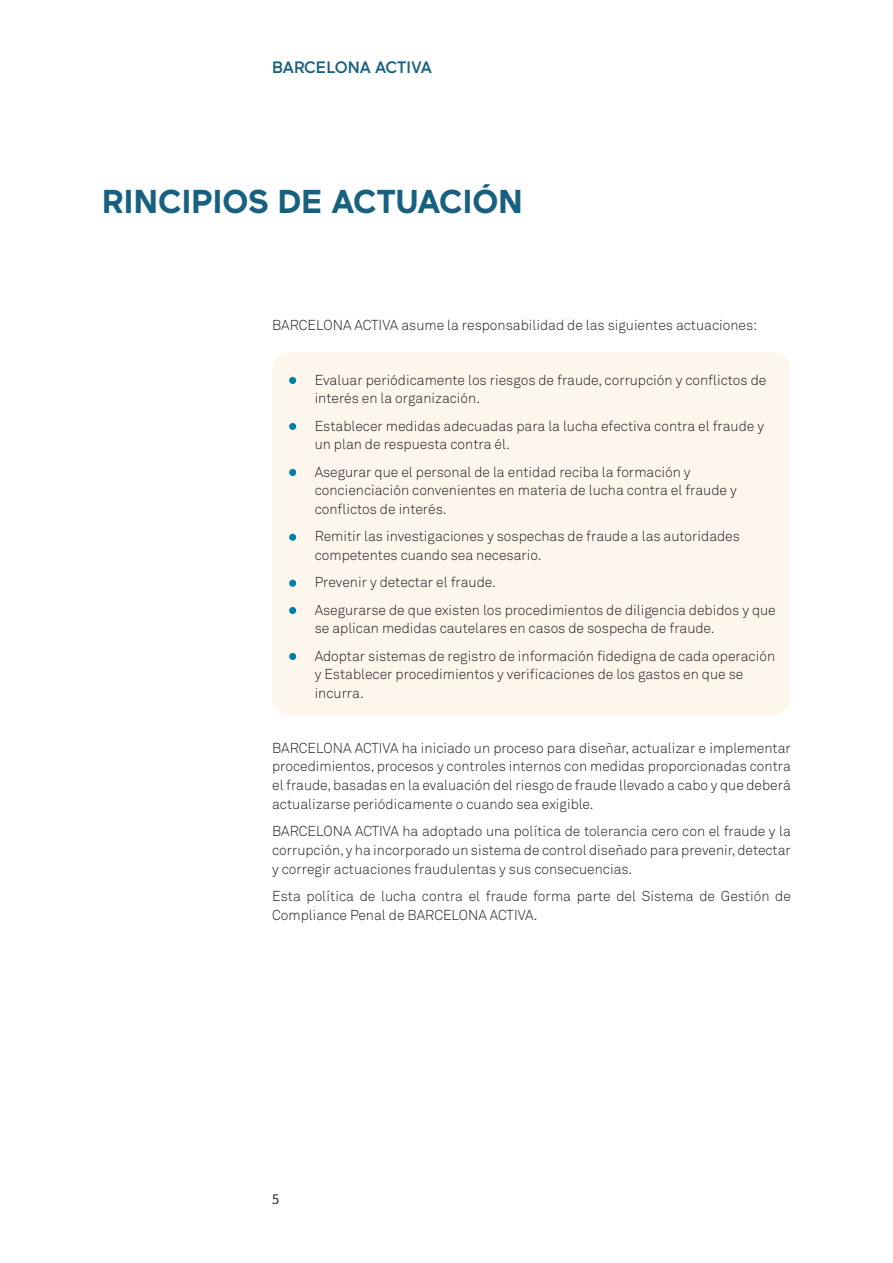
<style>
.page{position:relative;width:893px;height:1263px;background:#fff}
.page>*{position:absolute;margin:0;border:0;box-sizing:border-box;transform-origin:0 0}
.Capitol{font:700 33px "Maax";color:#17607f}
.t1{font:500 16.5px "Maax";color:#17607f}
.t2{font:15px "Source Sans Pro";color:#231f20;scale:.95 1}
.tabulat{font:14.25px/18.8px "Akkurat Light Pro";color:#231f20}
.s1{font-family:"Akkurat Pro";font-weight:700;color:#0080a4}
</style>
<div class="page">
<div style="left:272px;top:352px;width:518px;height:363px;background:#fdf6ed;border-radius:18px"></div>
<p class="t1" style="left:272px;top:58px;width:161px">BARCELONA ACTIVA</p>
<p class="Capitol" style="left:102px;top:183px;width:422px">RINCIPIOS DE ACTUACIÓN</p>
<p class="tabulat" style="left:272px;top:316px;width:487px">BARCELONA ACTIVA asume la responsabilidad de las siguientes actuaciones:</p>
<p class="tabulat" style="left:315px;top:370px;width:453px;text-indent:-25px"><span class="s1">•</span> Evaluar periódicamente los riesgos de fraude, corrupción y conflictos de interés en la organización.</p>
<p class="tabulat" style="left:315px;top:416px;width:451px;text-indent:-25px"><span class="s1">•</span> Establecer medidas adecuadas para la lucha efectiva contra el fraude y un plan de respuesta contra él.</p>
<p class="tabulat" style="left:315px;top:462px;width:424px;text-indent:-25px"><span class="s1">•</span> Asegurar que el personal de la entidad reciba la formación y concienciación convenientes en materia de lucha contra el fraude y conflictos de interés.</p>
<p class="tabulat" style="left:315px;top:527px;width:427px;text-indent:-25px"><span class="s1">•</span> Remitir las investigaciones y sospechas de fraude a las autoridades competentes cuando sea necesario.</p>
<p class="tabulat" style="left:290px;top:573px;width:208px"><span class="s1">•</span> Prevenir y detectar el fraude.</p>
<p class="tabulat" style="left:315px;top:600px;width:463px;text-indent:-25px"><span class="s1">•</span> Asegurarse de que existen los procedimientos de diligencia debidos y que se aplican medidas cautelares en casos de sospecha de fraude.</p>
<p class="tabulat" style="left:315px;top:646px;width:462px;text-indent:-25px"><span class="s1">•</span> Adoptar sistemas de registro de información fidedigna de cada operación y Establecer procedimientos y verificaciones de los gastos en que se incurra.</p>
<p class="tabulat" style="left:272px;top:739px;width:520px;text-align:justify">BARCELONA ACTIVA ha iniciado un proceso para diseñar, actualizar e implementar procedimientos, procesos y controles internos con medidas proporcionadas contra el fraude, basadas en la evaluación del riesgo de fraude llevado a cabo y que deberá actualizarse periódicamente o cuando sea exigible.</p>
<p class="tabulat" style="left:272px;top:822px;width:520px;text-align:justify">BARCELONA ACTIVA ha adoptado una política de tolerancia cero con el fraude y la corrupción, y ha incorporado un sistema de control diseñado para prevenir, detectar y corregir actuaciones fraudulentas y sus consecuencias.</p>
<p class="tabulat" style="left:272px;top:887px;width:520px">Esta política de lucha contra el fraude forma parte del Sistema de Gestión de<br>Compliance Penal de BARCELONA ACTIVA.</p>
<p class="t2" style="left:272px;top:1189px;width:9px">5</p>
</div>
